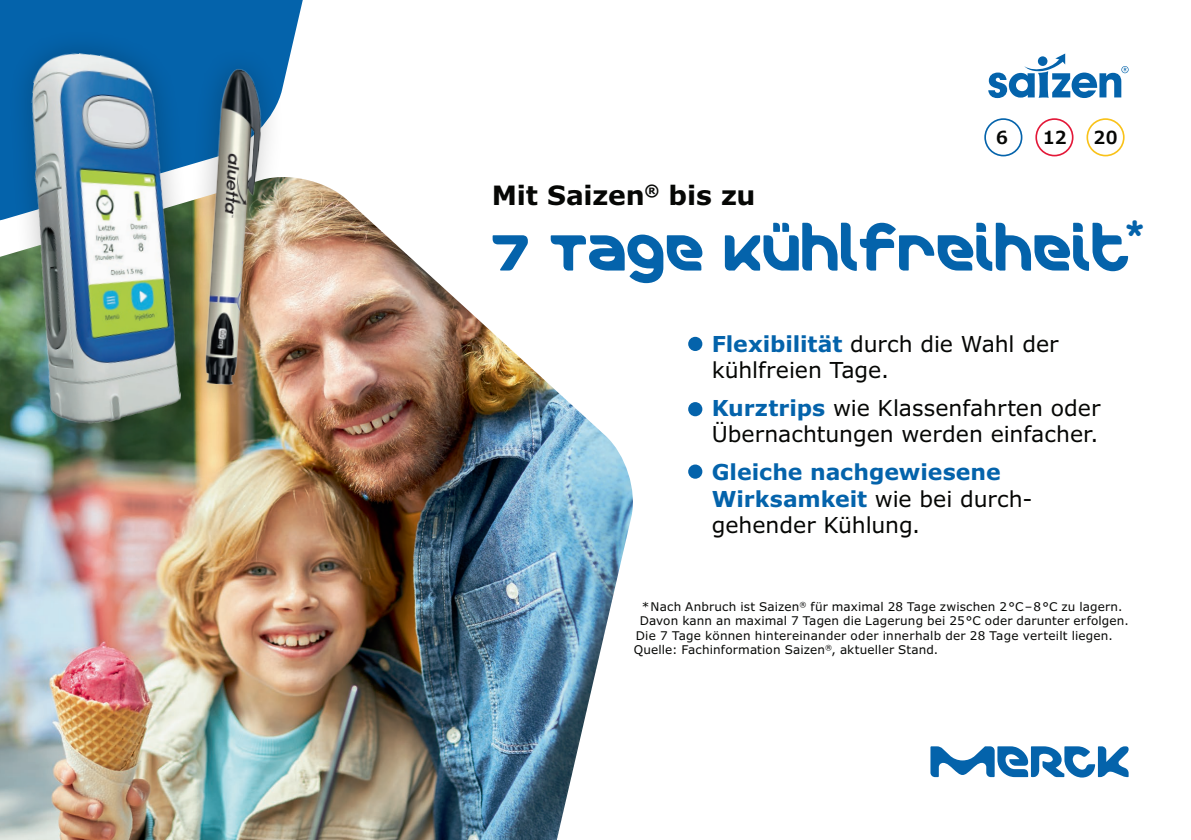
<style>
.page{position:relative;width:1191px;height:840px;background:#fff}
.page>*{position:absolute;margin:0;border:0;box-sizing:border-box;transform-origin:0 0}
.t1{font:51.2px "Merck";color:#0463ab}
.t2{font:700 26.6px "Verdana Pro";letter-spacing:-.01em;color:#060705}
.t3{font:23.4px "Merck";color:#0463ab}
.t4{font:22px/26.4px "Verdana Pro";letter-spacing:-.005em;color:#060705}
.t5{font:700 22px/26.4px "Verdana Pro";letter-spacing:-.005em;color:#0463ab}
.t6{font:600 18px "Verdana Pro";color:#060705}
.t7{font:12px "Verdana Pro";letter-spacing:.015em;color:#060705}
.s1{font-weight:700;color:#0463ab}
.s2{font-weight:400;color:#060705}
</style>
<div class="page">
<img style="left:0;top:227px;width:633px;height:612px">
<svg style="left:0;top:0;width:377px;height:227px;fill:#0463ab"></svg>
<div style="left:688px;top:336px;width:14px;height:15px;background:#0463ab;border-radius:50%"></div>
<div style="left:688px;top:402px;width:14px;height:14px;background:#0463ab;border-radius:50%"></div>
<div style="left:688px;top:464px;width:14px;height:14px;background:#0463ab;border-radius:50%"></div>
<img style="left:206px;top:30px;width:167px;height:375px">
<svg style="left:930px;top:746px;width:198px;height:31px"></svg>
<div style="left:7px;top:28px;width:199px;height:420px;background:#060705;opacity:.25"></div>
<img style="left:2px;top:49px;width:210px;height:383px">
<svg style="left:988px;top:53px;width:140px;height:45px"></svg>
<div style="left:984px;top:118px;width:38px;height:38px;border:2px solid #0463ab;border-radius:50%"></div>
<div style="left:1035px;top:118px;width:38px;height:38px;border:2px solid #e31838;border-radius:50%"></div>
<div style="left:1086px;top:118px;width:38px;height:38px;border:2px solid #f9c219;border-radius:50%"></div>
<h3 class="t6" style="left:996px;top:126px;width:13px">6</h3>
<h3 class="t6" style="left:1043px;top:126px;width:25px">12</h3>
<h3 class="t6" style="left:1093px;top:126px;width:25px">20</h3>
<h2 class="t2" style="left:492px;top:178px;width:265px">Mit Saizen<sup>®</sup> bis zu</h2>
<h1 class="t1" style="left:492px;top:222px;width:640px">7 TAGE KÜHLFREIHEIT</h1>
<h3 class="t3" style="left:1126px;top:220px;width:19px">*</h3>
<h3 class="t4" style="left:711px;top:330px;width:348px"><span class="s1">Flexibilität</span> durch die Wahl der kühlfreien Tage.</h3>
<h3 class="t4" style="left:711px;top:395px;width:390px"><span class="s1">Kurztrips</span> wie Klassenfahrten oder<br>Übernachtungen werden einfacher.</h3>
<h3 class="t5" style="left:711px;top:459px;width:322px">Gleiche nachgewiesene<br>Wirksamkeit <span class="s2">wie bei durch&shy;gehender Kühlung.</span></h3>
<p class="t7" style="left:642px;top:598px;width:482px">*Nach Anbruch ist Saizen<sup>®</sup> für maximal 28 Tage zwischen 2°C–8°C zu lagern.</p>
<p class="t7" style="left:640px;top:613px;width:490px">Davon kann an maximal 7 Tagen die Lagerung bei 25°C oder darunter erfolgen.</p>
<p class="t7" style="left:636px;top:627px;width:478px">Die 7 Tage können hintereinander oder innerhalb der 28 Tage verteilt liegen.</p>
<p class="t7" style="left:634px;top:641px;width:306px">Quelle: Fachinformation Saizen<sup>®</sup>, aktueller Stand.</p>
</div>
